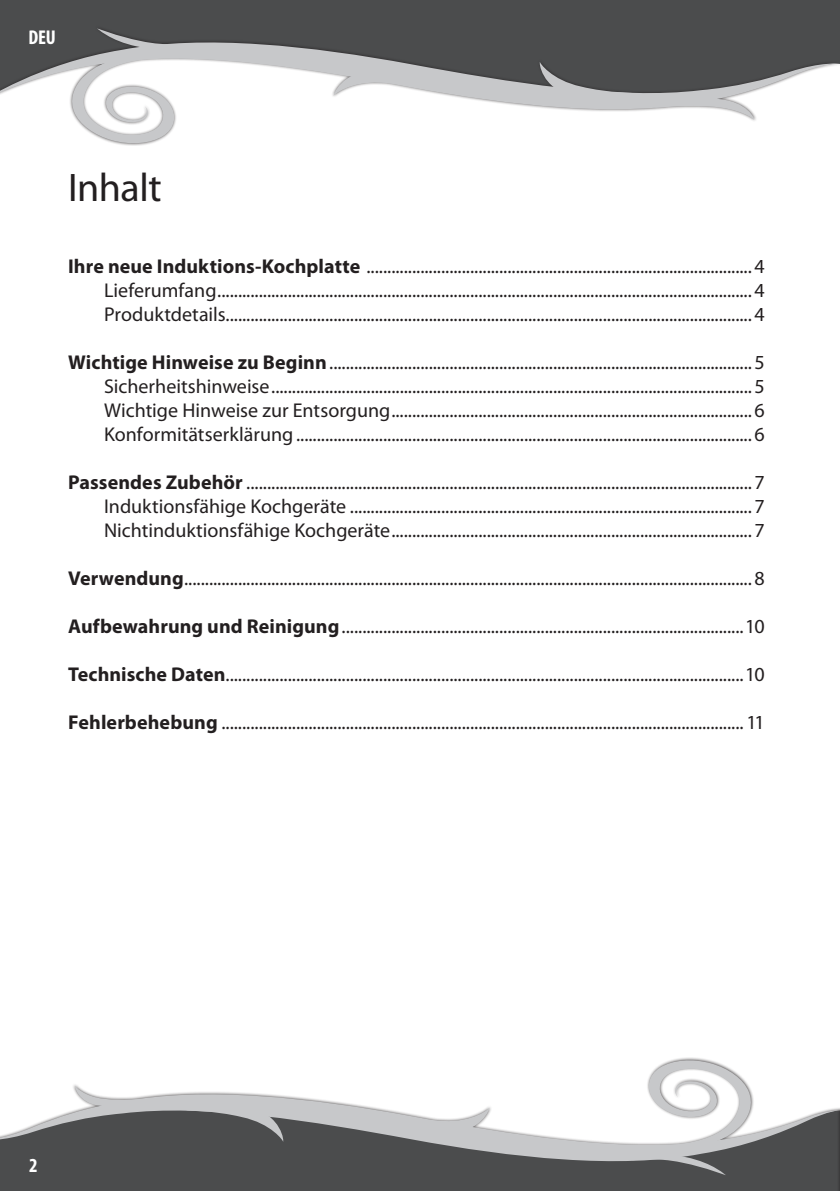
<style>
.page{position:relative;width:840px;height:1191px;background:#fff}
.page>*{position:absolute;margin:0;border:0;box-sizing:border-box;transform-origin:0 0}
.t1{font:40px "Myriad Pro";letter-spacing:-.015em;color:#231f20}
.t2{font:20px/24px "Myriad Pro";color:#231f20;text-align:justify}
.t3{font:700 condensed 20px "Myriad Pro";color:#fff}
.s1{font-weight:700}
</style>
<div class="page">
<svg style="left:839px;top:0;width:1px;height:65px"></svg>
<div style="left:0;top:0;width:839px;height:26px;background:#4b4c4d"></div>
<div style="left:0;top:26px;width:839px;height:120px;background:#231f20;opacity:.75"></div>
<svg style="left:652px;top:118px;width:102px;height:2px"></svg>
<svg style="left:0;top:34px;width:839px;height:84px"></svg>
<svg style="left:69px;top:28px;width:143px;height:117px"></svg>
<div style="left:0;top:1169px;width:836px;height:22px;background:#4b4c4d"></div>
<svg style="left:0;top:1086px;width:836px;height:83px"></svg>
<svg style="left:610px;top:1058px;width:143px;height:117px"></svg>
<hr style="left:836px;top:1057px;width:3px;height:134px;background:#231f20;opacity:.75">
<svg style="left:839px;top:1108px;width:1px;height:83px"></svg>
<p class="t3" style="left:28px;top:25px;width:29px">DEU</p>
<h1 class="t1" style="left:68px;top:163px;width:95px">Inhalt</h1>
<p class="t2" style="left:104px;top:254px;width:661px;text-indent:-36px"><span class="s1">Ihre neue Induktions-Kochplatte</span> ............................................................................................. 4<br>Lieferumfang................................................................................................................................. 4<br>Produktdetails............................................................................................................................... 4</p>
<p class="t2" style="left:104px;top:350px;width:661px;text-indent:-36px"><span class="s1">Wichtige Hinweise zu Beginn</span>...................................................................................................... 5<br>Sicherheitshinweise.................................................................................................................... 5<br>Wichtige Hinweise zur Entsorgung....................................................................................... 6<br>Konformitätserklärung.............................................................................................................. 6</p>
<p class="t2" style="left:104px;top:470px;width:662px;text-indent:-36px"><span class="s1">Passendes Zubehör</span> .......................................................................................................................... 7<br>Induktionsfähige Kochgeräte ................................................................................................. 7<br>Nichtinduktionsfähige Kochgeräte....................................................................................... 7</p>
<p class="t2" style="left:68px;top:566px;width:697px"><span class="s1">Verwendung</span>......................................................................................................................................... 8</p>
<p class="t2" style="left:68px;top:614px;width:698px"><span class="s1">Aufbewahrung und Reinigung</span>.................................................................................................10</p>
<p class="t2" style="left:68px;top:662px;width:698px"><span class="s1">Technische Daten</span>.............................................................................................................................10</p>
<p class="t2" style="left:68px;top:710px;width:697px"><span class="s1">Fehlerbehebung</span> .............................................................................................................................. 11</p>
<p class="t3" style="left:29px;top:1152px;width:10px">2</p>
</div>
